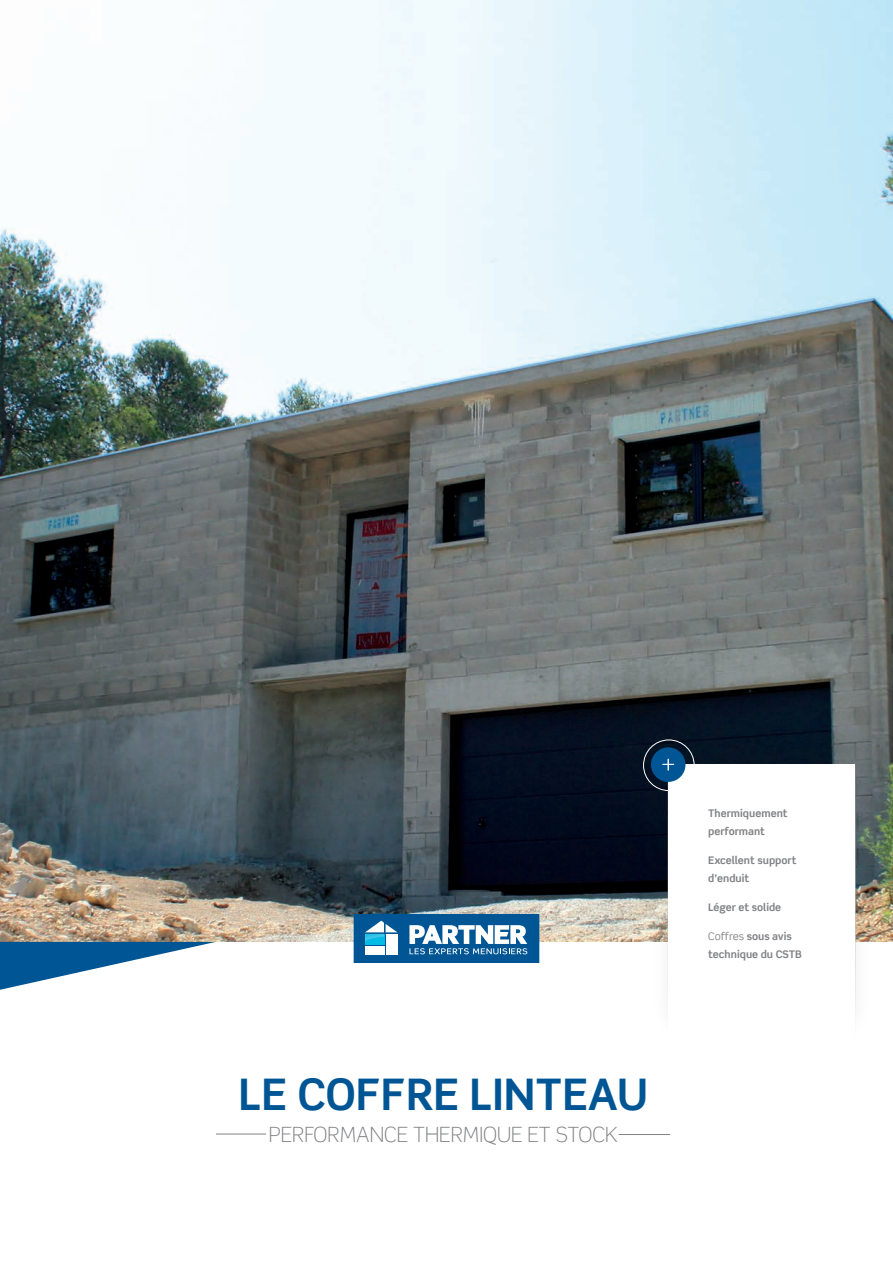
<style>
.page{position:relative;width:893px;height:1263px;background:#fff}
.page>*{position:absolute;margin:0;border:0;box-sizing:border-box;transform-origin:0 0}
.t1{font:700 43.5px "Scene";color:#005594}
.t2{font:300 21px "Scene";color:#808285}
.Points_forts{font:700 10.5px/17.5px "Scene";color:#808285}
.s1{font-weight:400}
</style>
<div class="page">
<img style="left:0;top:0;width:893px;height:942px">
<hr style="left:216px;top:1134px;width:50px;height:1px;background:#808285">
<hr style="left:619px;top:1134px;width:51px;height:1px;background:#808285">
<svg style="left:354px;top:914px;width:185px;height:48px"></svg>
<svg style="left:0;top:942px;width:215px;height:48px"></svg>
<div style="left:649px;top:729px;width:225px;height:311px;background:#231f20;opacity:.08"></div>
<div style="left:668px;top:764px;width:187px;height:274px;background:#fff"></div>
<div style="left:651px;top:747px;width:34px;height:35px;background:#005594;border-radius:50%"></div>
<svg style="left:662px;top:759px;width:12px;height:11px"></svg>
<div style="left:643px;top:739px;width:51px;height:52px;border:1px solid #fff;border-radius:50%"></div>
<p class="t1" style="left:238px;top:1067px;width:411px">LE COFFRE LINTEAU</p>
<p class="t2" style="left:269px;top:1121px;width:350px">PERFORMANCE THERMIQUE ET STOCK</p>
<p class="Points_forts" style="left:708px;top:804px;width:81px">Thermiquement performant</p>
<p class="Points_forts" style="left:708px;top:851px;width:90px">Excellent support d’enduit</p>
<p class="Points_forts" style="left:708px;top:898px;width:75px">Léger et solide</p>
<p class="Points_forts" style="left:708px;top:928px;width:95px"><span class="s1">Coffres</span> sous avis technique du CSTB</p>
</div>
